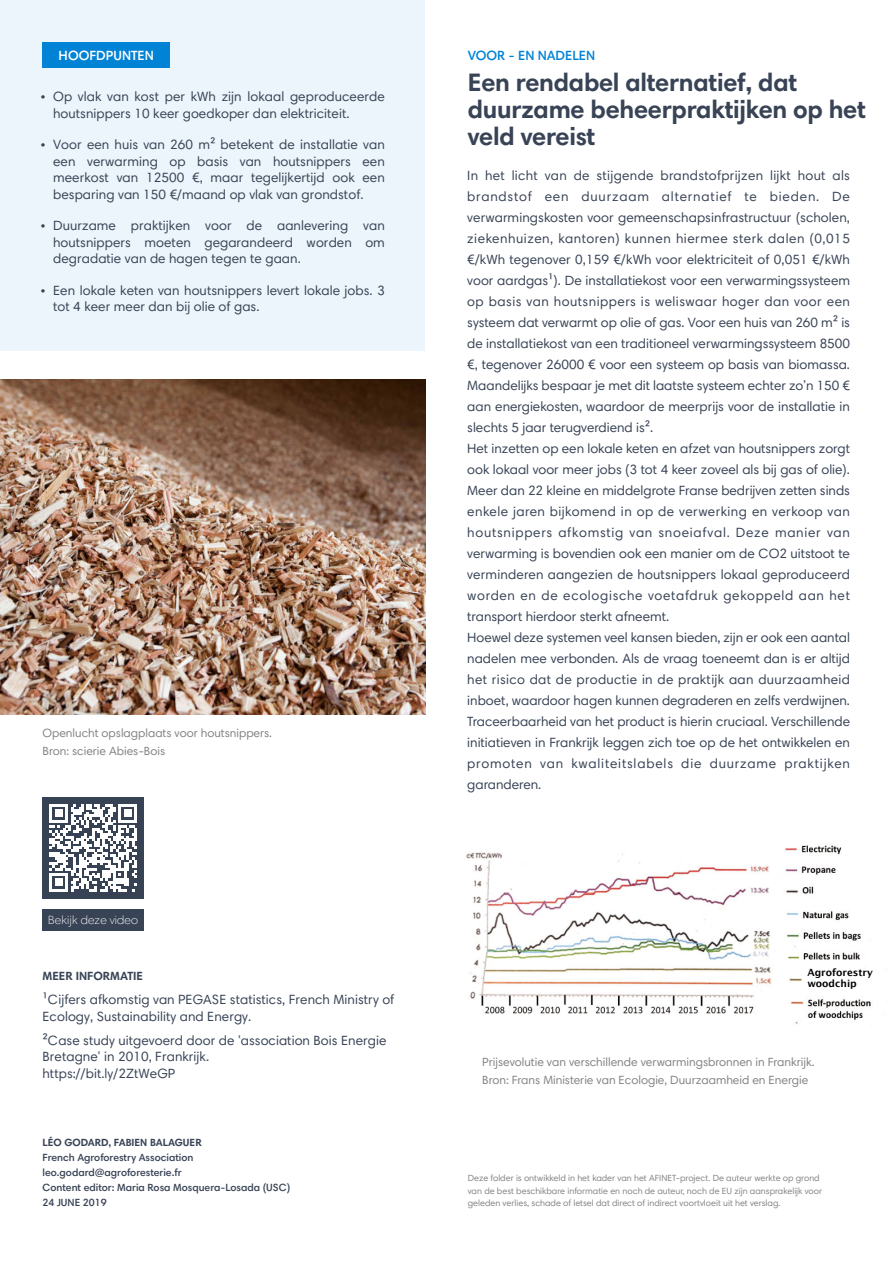
<style>
.page{position:relative;width:893px;height:1263px;background:#fff}
.page>*{position:absolute;margin:0;border:0;box-sizing:border-box;transform-origin:0 0}
.t1{font:700 25.5px/27px "Harmonia Sans Pro Cyr";letter-spacing:-.01em;color:#384355}
.t2{font:13.5px/21px "Harmonia Sans Pro Cyr";letter-spacing:.005em;color:#384355}
.t3{font:600 13.5px "Harmonia Sans Pro Cyr";color:#0083d5}
.t4{font:600 13.5px "Harmonia Sans Pro Cyr";color:#fff}
.t5{font:12px/18px "Harmonia Sans Pro Cyr";color:#808285}
.t6{font:300 12px "Harmonia Sans Pro Cyr";letter-spacing:.01em;color:#fff}
.t7{font:700 12px "Harmonia Sans Pro Cyr";color:#384355}
.t8{font:600 10.5px/15px "Harmonia Sans Pro Cyr";color:#384355}
.t9{font:700 10.5px "Harmonia Sans Pro Cyr";color:#384355}
.t10{font:700 9.9px/10.6px "Lucida Grande";color:#000}
.t11{font:9px/12.3px "Harmonia Sans Pro Cyr";color:#818385}
</style>
<div class="page">
<div style="left:0;top:0;width:425px;height:350px;background:#ebf5fb"></div>
<div style="left:43px;top:797px;width:101px;height:101px;background:#384255"></div>
<svg style="left:49px;top:804px;width:88px;height:87px"></svg>
<img style="left:466px;top:845px;width:421px;height:179px">
<img style="left:0;top:380px;width:425px;height:335px">
<div style="left:805px;top:973px;width:70px;height:22px;background:#fff"></div>
<div style="left:43px;top:43px;width:127px;height:25px;background:#0083d5"></div>
<div style="left:43px;top:909px;width:101px;height:21px;background:#384355"></div>
<p class="t4" style="left:59px;top:50px;width:97px">HOOFDPUNTEN</p>
<p class="t2" style="left:53px;top:90px;width:333px;line-height:16.5px;text-indent:-13px">• Op vlak van kost per kWh zijn lokaal geproduceerde houtsnippers 10 keer goedkoper dan elektriciteit.</p>
<p class="t2" style="left:53px;top:138px;width:333px;line-height:16.5px;text-align:justify;text-indent:-13px">• Voor een huis van 260 m² betekent de installatie van een verwarming op basis van houtsnippers een meerkost van 12500 €, maar tegelijkertijd ook een besparing van 150 €/maand op vlak van grondstof.</p>
<p class="t2" style="left:53px;top:219px;width:333px;line-height:16.5px;text-align:justify;text-indent:-13px">• Duurzame praktijken voor de aanlevering van houtsnippers moeten gegarandeerd worden om degradatie van de hagen tegen te gaan.</p>
<p class="t2" style="left:53px;top:283px;width:333px;line-height:16.5px;text-indent:-13px">• Een lokale keten van houtsnippers levert lokale jobs. 3 tot 4 keer meer dan bij olie of gas.</p>
<p class="t5" style="left:43px;top:725px;width:231px">Openlucht opslagplaats voor houtsnippers.<br>Bron: scierie Abies-Bois</p>
<p class="t6" style="left:48px;top:915px;width:91px">Bekijk deze video</p>
<p class="t7" style="left:43px;top:971px;width:102px">MEER INFORMATIE</p>
<p class="t2" style="left:43px;top:993px;width:353px;line-height:16.5px">¹Cijfers afkomstig van PEGASE statistics, French Ministry of<br>Ecology, Sustainability and Energy.</p>
<p class="t2" style="left:43px;top:1033px;width:346px;line-height:16.5px">²Case study uitgevoerd door de 'association Bois Energie<br>Bretagne' in 2010, Frankrijk.<br>https://bit.ly/2ZtWeGP</p>
<p class="t9" style="left:43px;top:1138px;width:161px">LÉO GODARD, FABIEN BALAGUER</p>
<p class="t8" style="left:43px;top:1151px;width:249px">French Agroforestry Association leo.godard@agroforesterie.fr<br>Content editor: Maria Rosa Mosquera-Losada (USC)<br>24 JUNE 2019</p>
<p class="t3" style="left:468px;top:50px;width:129px">VOOR - EN NADELEN</p>
<h1 class="t1" style="left:468px;top:71px;width:400px">Een rendabel alternatief, dat duurzame beheerpraktijken op het veld vereist</h1>
<p class="t2" style="left:467px;top:167px;width:384px">In het licht van de stijgende brandstofprijzen lijkt hout als brandstof een duurzaam alternatief te bieden. De verwarmingskosten voor gemeenschapsinfrastructuur (scholen, ziekenhuizen, kantoren) kunnen hiermee sterk dalen (0,015 €/kWh tegenover 0,159 €/kWh voor elektriciteit of 0,051 €/kWh voor aardgas¹). De installatiekost voor een verwarmingssysteem op basis van houtsnippers is weliswaar hoger dan voor een systeem dat verwarmt op olie of gas. Voor een huis van 260 m² is de installatiekost van een traditioneel verwarmingssysteem 8500 €, tegenover 26000 € voor een systeem op basis van biomassa.<br>Maandelijks bespaar je met dit laatste systeem echter zo’n 150 € aan energiekosten, waardoor de meerprijs voor de installatie in slechts 5 jaar terugverdiend is².<br>Het inzetten op een lokale keten en afzet van houtsnippers zorgt ook lokaal voor meer jobs (3 tot 4 keer zoveel als bij gas of olie).<br>Meer dan 22 kleine en middelgrote Franse bedrijven zetten sinds enkele jaren bijkomend in op de verwerking en verkoop van houtsnippers afkomstig van snoeiafval. Deze manier van verwarming is bovendien ook een manier om de CO2 uitstoot te verminderen aangezien de houtsnippers lokaal geproduceerd worden en de ecologische voetafdruk gekoppeld aan het transport hierdoor sterkt afneemt.<br>Hoewel deze systemen veel kansen bieden, zijn er ook een aantal nadelen mee verbonden. Als de vraag toeneemt dan is er altijd het risico dat de productie in de praktijk aan duurzaamheid inboet, waardoor hagen kunnen degraderen en zelfs verdwijnen.<br>Traceerbaarheid van het product is hierin cruciaal. Verschillende initiatieven in Frankrijk leggen zich toe op de het ontwikkelen en promoten van kwaliteitslabels die duurzame praktijken garanderen.</p>
<p class="t10" style="left:807px;top:968px;width:67px">Agroforestry woodchip</p>
<p class="t5" style="left:482px;top:1054px;width:334px">Prijsevolutie van verschillende verwarmingsbronnen in Frankrijk.<br>Bron: Frans Ministerie van Ecologie, Duurzaamheid en Energie</p>
<p class="t11" style="left:468px;top:1173px;width:356px">Deze folder is ontwikkeld in het kader van het AFINET-project. De auteur werkte op grond van de best beschikbare informatie en noch de auteur, noch de EU zijn aansprakelijk voor geleden verlies, schade of letsel dat direct of indirect voortvloeit uit het verslag.</p>
</div>
